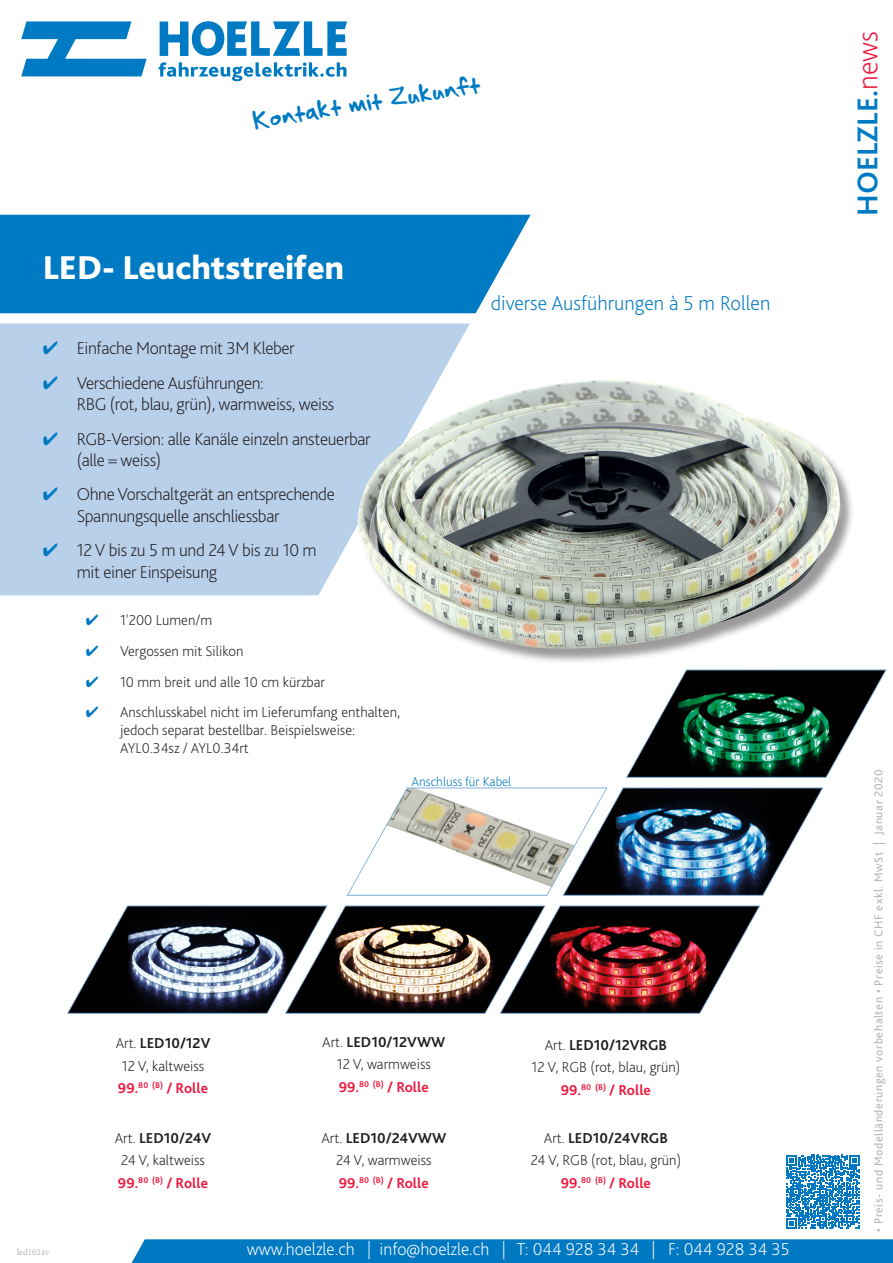
<style>
.page{position:relative;width:893px;height:1263px;background:#fff}
.page>*{position:absolute;margin:0;border:0;box-sizing:border-box;transform-origin:0 0}
.t1{font:800 34.5px "Bliss 2";color:#fff}
.t2{font:700 30px "Bliss 2";color:#007bc3}
.t3{font:23.55px "Seans Other Hand";color:#007bc3}
.Body{font:200 21px "Bliss 2";color:#0079c2}
.t4{font:200 18px/21.6px "Bliss 2";letter-spacing:-.02em;color:#231f20}
.t5{font:200 18px "Bliss 2";color:#fff}
.t6{font:200 15px/18px "Bliss 2";color:#231f20}
.t7{font:700 15px "Bliss 2";color:#231f20}
.t8{font:700 15px "Bliss 2";color:#ed1a40}
.Body-2{font:200 13.5px "Bliss 2";color:#0079c2}
.t9{font:12px "Bliss 2";letter-spacing:.05em;color:#b2b5b7}
.t10{font:9px "Minion Pro";color:#b2b5b7}
.s1{color:#0079c2}
.s2{font-weight:200}
.s3{font-weight:200;color:#ed1a40}
</style>
<div class="page">
<div style="left:131px;top:1239px;width:762px;height:24px;background:#0079c2"></div>
<svg style="left:21px;top:21px;width:326px;height:60px"></svg>
<div style="left:0;top:215px;width:531px;height:98px;background:#007bc3"></div>
<div style="left:0;top:324px;width:470px;height:271px;background:#b9d0eb"></div>
<svg style="left:786px;top:1155px;width:73px;height:73px"></svg>
<img style="left:67px;top:905px;width:693px;height:109px">
<svg style="left:626px;top:669px;width:260px;height:109px"></svg>
<img style="left:347px;top:787px;width:476px;height:109px">
<div style="left:359px;top:381px;width:496px;height:283px;background:#231f20;opacity:.45"></div>
<img style="left:351px;top:372px;width:493px;height:288px">
<h3 class="t3" style="left:250px;top:104px;width:231px;rotate:-9deg">Kontakt mit Zukunft</h3>
<p class="t1" style="left:43px;top:247px;width:303px">LED- Leuchtstreifen</p>
<p class="t4" style="left:43px;top:337px;width:253px"><span class="s1">✔</span> Einfache Montage mit 3M Kleber</p>
<p class="t4" style="left:77px;top:371px;width:259px;text-indent:-34px"><span class="s1">✔</span> Verschiedene Ausführungen:<br>RBG (rot, blau, grün), warmweiss, weiss</p>
<p class="t4" style="left:77px;top:427px;width:295px;text-indent:-34px"><span class="s1">✔</span> RGB-Version: alle Kanäle einzeln ansteuerbar (alle = weiss)</p>
<p class="t4" style="left:77px;top:483px;width:260px;text-indent:-34px"><span class="s1">✔</span> Ohne Vorschaltgerät an entsprechende<br>Spannungsquelle anschliessbar</p>
<p class="t4" style="left:77px;top:539px;width:242px;text-indent:-34px"><span class="s1">✔</span> 12 V bis zu 5 m und 24 V bis zu 10 m mit einer Einspeisung</p>
<p class="t6" style="left:86px;top:611px;width:128px"><span class="s1">✔</span> 1'200 Lumen/m</p>
<p class="t6" style="left:86px;top:641px;width:159px"><span class="s1">✔</span> Vergossen mit Silikon</p>
<p class="t6" style="left:86px;top:672px;width:241px"><span class="s1">✔</span> 10 mm breit und alle 10 cm kürzbar</p>
<p class="t6" style="left:120px;top:703px;width:282px;text-indent:-34px"><span class="s1">✔</span> Anschlusskabel nicht im Lieferumfang enthalten, jedoch separat bestellbar. Beispielsweise:<br>AYL0.34sz / AYL0.34rt</p>
<p class="Body" style="left:491px;top:290px;width:281px">diverse Ausführungen à 5 m Rollen</p>
<p class="Body-2" style="left:411px;top:773px;width:101px">Anschluss für Kabel</p>
<p class="t7" style="left:116px;top:1034px;width:96px"><span class="s2">Art.</span> LED10/12V</p>
<p class="t6" style="left:122px;top:1056px;width:84px">12 V, kaltweiss</p>
<p class="t8" style="left:118px;top:1079px;width:92px">99.<sup>80</sup> <sup>(B)</sup> / Rolle</p>
<p class="t7" style="left:115px;top:1128px;width:98px"><span class="s2">Art.</span> LED10/24V</p>
<p class="t6" style="left:121px;top:1151px;width:86px">24 V, kaltweiss</p>
<p class="t8" style="left:118px;top:1173px;width:92px">99.<sup>80</sup> <sup>(B)</sup> / Rolle</p>
<p class="t7" style="left:322px;top:1032px;width:125px"><span class="s2">Art.</span> LED10/12VWW</p>
<p class="t6" style="left:337px;top:1055px;width:96px">12 V, warmweiss</p>
<p class="t8" style="left:339px;top:1077px;width:92px">99.<sup>80</sup> <sup>(B)</sup> / Rolle</p>
<p class="t7" style="left:321px;top:1128px;width:126px"><span class="s2">Art.</span> LED10/24VWW</p>
<p class="t6" style="left:336px;top:1151px;width:97px">24 V, warmweiss</p>
<p class="t8" style="left:339px;top:1173px;width:92px">99.<sup>80</sup> <sup>(B)</sup> / Rolle</p>
<p class="t7" style="left:545px;top:1035px;width:124px"><span class="s2">Art.</span> LED10/12VRGB</p>
<p class="t6" style="left:531px;top:1058px;width:150px">12 V, RGB (rot, blau, grün)</p>
<p class="t8" style="left:561px;top:1080px;width:92px">99.<sup>80</sup> <sup>(B)</sup> / Rolle</p>
<p class="t7" style="left:544px;top:1128px;width:126px"><span class="s2">Art.</span> LED10/24VRGB</p>
<p class="t6" style="left:531px;top:1151px;width:152px">24 V, RGB (rot, blau, grün)</p>
<p class="t8" style="left:561px;top:1173px;width:92px">99.<sup>80</sup> <sup>(B)</sup> / Rolle</p>
<p class="t10" style="left:17px;top:1246px;width:34px">led1024v</p>
<p class="t5" style="left:247px;top:1238px;width:544px">www.hoelzle.ch | info@hoelzle.ch | T: 044 928 34 34 | F: 044 928 34 35</p>
<h2 class="t2" style="left:849px;top:216px;width:187px;rotate:-90deg">HOELZLE<span class="s1">.</span><span class="s3">news</span></h2>
<p class="t9" style="left:871px;top:1232px;width:464px;rotate:-90deg">• Preis- und Modelländerungen vorbehalten • Preise in CHF exkl. MwSt | Januar 2020</p>
</div>
